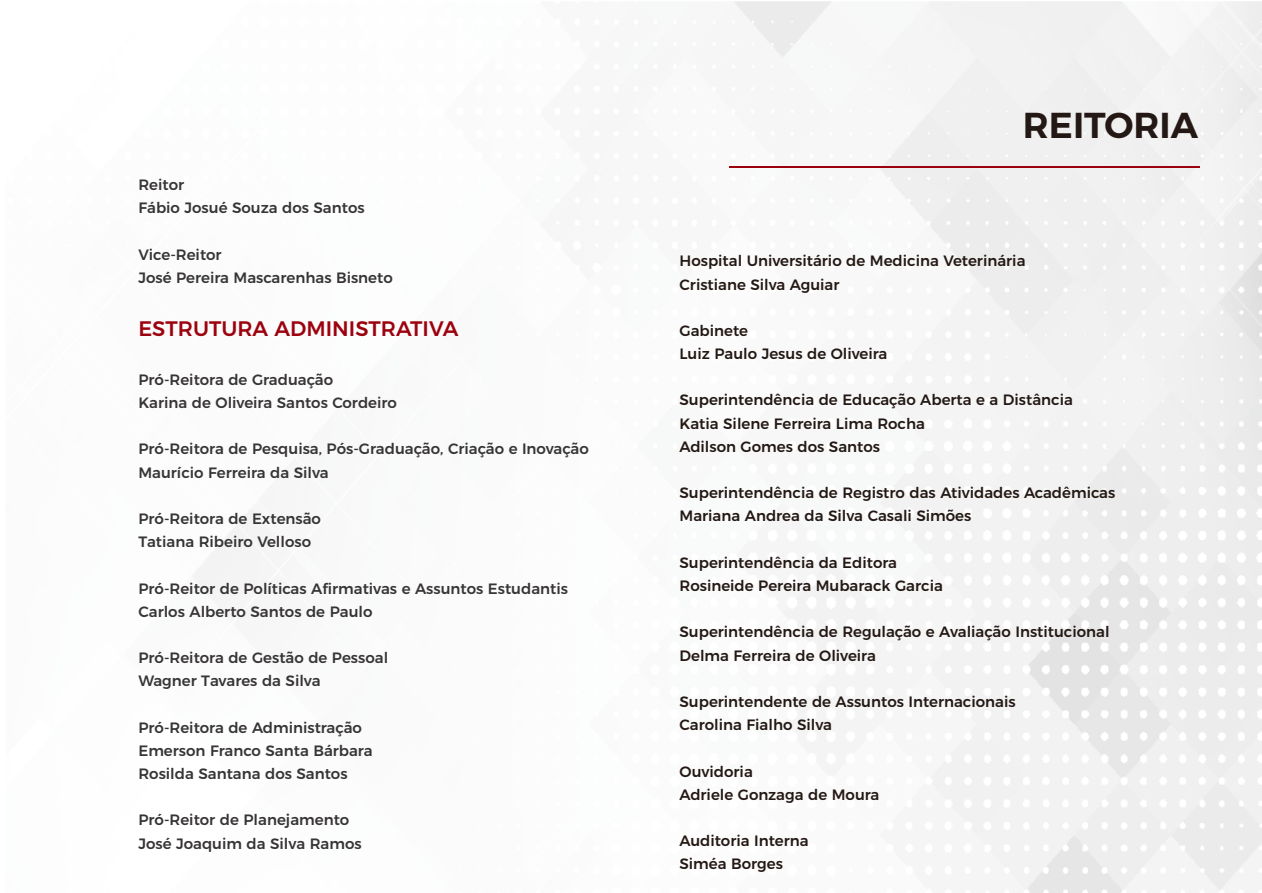
<style>
.page{position:relative;width:1262px;height:893px;background:#fff}
.page>*{position:absolute;margin:0;border:0;box-sizing:border-box;transform-origin:0 0}
.t1{font:600 36px "Montserrat";color:#231814}
.t2{font:500 21px "Montserrat";color:#9c020e}
.t3{font:500 15px/23.2px "Montserrat";color:#231814}
.t4{font:500 15px/23.2px "Montserrat";color:#373435}
</style>
<div class="page">
<img style="left:192px;top:1px;width:1070px;height:892px">
<hr style="left:729px;top:166px;width:470px;height:2px;background:#9c020e">
<p class="t4" style="left:138px;top:173px;width:228px">Reitor<br>Fábio Josué Souza dos Santos</p>
<p class="t4" style="left:138px;top:242px;width:256px">Vice-Reitor<br>José Pereira Mascarenhas Bisneto</p>
<h2 class="t2" style="left:138px;top:316px;width:321px">ESTRUTURA ADMINISTRATIVA</h2>
<p class="t4" style="left:138px;top:368px;width:260px">Pró-Reitora de Graduação<br>Karina de Oliveira Santos Cordeiro</p>
<p class="t4" style="left:138px;top:437px;width:452px">Pró-Reitora de Pesquisa, Pós-Graduação, Criação e Inovação<br>Maurício Ferreira da Silva</p>
<p class="t4" style="left:138px;top:507px;width:184px">Pró-Reitora de Extensão<br>Tatiana Ribeiro Velloso</p>
<p class="t4" style="left:138px;top:576px;width:431px">Pró-Reitor de Políticas Afirmativas e Assuntos Estudantis<br>Carlos Alberto Santos de Paulo</p>
<p class="t4" style="left:138px;top:646px;width:251px">Pró-Reitora de Gestão de Pessoal<br>Wagner Tavares da Silva</p>
<p class="t4" style="left:138px;top:715px;width:236px">Pró-Reitora de Administração<br>Emerson Franco Santa Bárbara<br>Rosilda Santana dos Santos</p>
<p class="t4" style="left:138px;top:808px;width:225px">Pró-Reitor de Planejamento<br>José Joaquim da Silva Ramos</p>
<h1 class="t1" style="left:1022px;top:103px;width:177px">REITORIA</h1>
<p class="t3" style="left:679px;top:249px;width:347px">Hospital Universitário de Medicina Veterinária<br>Cristiane Silva Aguiar</p>
<p class="t3" style="left:679px;top:319px;width:209px">Gabinete<br>Luiz Paulo Jesus de Oliveira</p>
<p class="t3" style="left:679px;top:388px;width:395px">Superintendência de Educação Aberta e a Distância<br>Katia Silene Ferreira Lima Rocha<br>Adilson Gomes dos Santos</p>
<p class="t3" style="left:679px;top:481px;width:437px">Superintendência de Registro das Atividades Acadêmicas<br>Mariana Andrea da Silva Casali Simões</p>
<p class="t3" style="left:679px;top:550px;width:265px">Superintendência da Editora<br>Rosineide Pereira Mubarack Garcia</p>
<p class="t3" style="left:679px;top:620px;width:431px">Superintendência de Regulação e Avaliação Institucional<br>Delma Ferreira de Oliveira</p>
<p class="t3" style="left:679px;top:690px;width:338px">Superintendente de Assuntos Internacionais<br>Carolina Fialho Silva</p>
<p class="t3" style="left:679px;top:759px;width:201px">Ouvidoria<br>Adriele Gonzaga de Moura</p>
<p class="t3" style="left:679px;top:829px;width:131px">Auditoria Interna<br>Siméa Borges</p>
</div>
